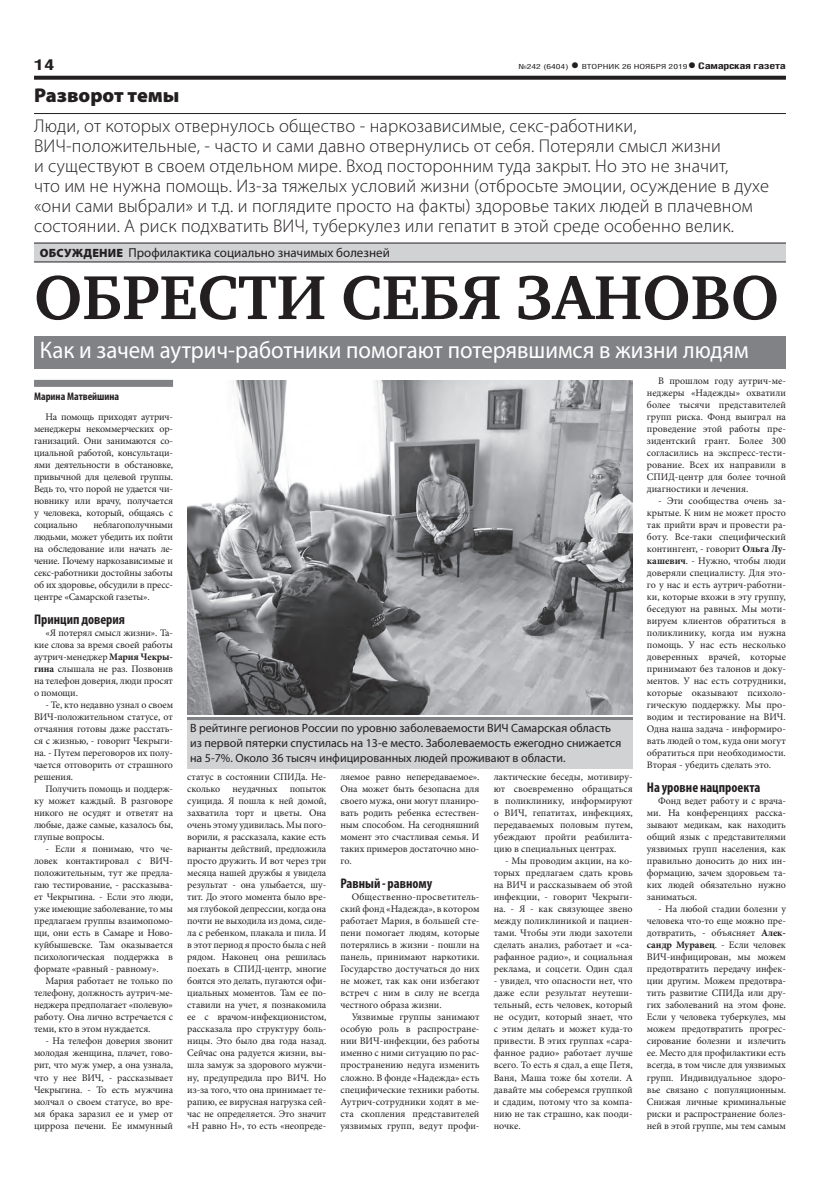
<style>
.page{position:relative;width:820px;height:1191px;background:#fff}
.page>*{position:absolute;margin:0;border:0;box-sizing:border-box;transform-origin:0 0}
.t1{font:700 63.5px "Charter C";color:#231f20}
.t2{font:24px "Myriad Pro";color:#fff;scale:.95 1}
.t3{font:900 20px "Myriad Pro";color:#231f20}
.t4{font:300 18.5px/20px "Myriad Pro";letter-spacing:.01em;color:#231f20}
.t5{font:700 15px "Helios Cond";color:#231f20;scale:1.4 1}
.t6{font:700 condensed 14px "Myriad Pro";color:#231f20}
.t7{font:13px "Myriad Pro";color:#231f20}
.t8{font:12px/15px "Myriad Pro";color:#231f20}
.t9{font:700 condensed 11px "Myriad Pro";color:#231f20}
.t10{font:10px/12px "Minion Pro";letter-spacing:-.005em;color:#231f20;text-align:justify}
.t11{font:700 9px "Helios Cond";letter-spacing:-.02em;color:#231f20;scale:1.4 1}
.t12{font:7px "Helios Cond";color:#231f20;scale:1.4 1}
.s1{font-weight:700;font-size:16px}
.s2{font-size:16px}
.s3{font-weight:900;font-size:12px}
.s4{font-weight:700}
</style>
<div class="page">
<svg style="left:180px;top:76px;width:605px;height:4px;background:#322f2f"></svg>
<img style="left:187px;top:381px;width:445px;height:333px">
<div style="left:187px;top:717px;width:445px;height:51px;background:#d1d2d4"></div>
<hr style="left:187px;top:717px;width:445px;height:3px;background:#808285">
<svg style="left:34px;top:75px;width:146px;height:5px"></svg>
<div style="left:34px;top:380px;width:139px;height:7px;background:#808285"></div>
<hr style="left:34px;top:113px;width:751px;height:1px;background:#231f20">
<div style="left:34px;top:336px;width:751px;height:33px;background:#808285"></div>
<div style="left:34px;top:243px;width:751px;height:19px;background:#d1d2d4"></div>
<hr style="left:34px;top:243px;width:751px;height:1px;background:#231f20">
<hr style="left:34px;top:262px;width:751px;height:1px;background:#231f20">
<h3 class="t5" style="left:34px;top:55px;width:16px">14</h3>
<p class="t12" style="left:518px;top:63px;width:122px">№242 (6404) <span class="s1">•</span> вторник 26 ноября 2019</p>
<p class="t11" style="left:687px;top:61px;width:72px"><span class="s2">•</span> Самарская газета</p>
<h3 class="t3" style="left:34px;top:84px;width:147px">Разворот темы</h3>
<p class="t4" style="left:34px;top:116px;width:736px">Люди, от которых отвернулось общество - наркозависимые, секс-работники, ВИЧ-положительные, - часто и сами давно отвернулись от себя. Потеряли смысл жизни<br>и существуют в своем отдельном мире. Вход посторонним туда закрыт. Но это не значит,<br>что им не нужна помощь. Из-за тяжелых условий жизни (отбросьте эмоции, осуждение в духе «они сами выбрали» и т.д. и поглядите просто на факты) здоровье таких людей в плачевном состоянии. А риск подхватить ВИЧ, туберкулез или гепатит в этой среде особенно велик.</p>
<h3 class="t7" style="left:40px;top:245px;width:351px"><span class="s3">Обсуждение</span> Профилактика социально значимых болезней</h3>
<h1 class="t1" style="left:34px;top:263px;width:741px">Обрести себя заново</h1>
<h2 class="t2" style="left:40px;top:335px;width:747px">Как и зачем аутрич-работники помогают потерявшимся в жизни людям</h2>
<p class="t9" style="left:34px;top:390px;width:87px">Марина Матвейшина</p>
<p class="t10" style="left:34px;top:411px;width:140px;text-indent:11px">На помощь приходят аутрич&shy;менеджеры некоммерческих ор&shy;ганизаций. Они занимаются со&shy;циальной работой, консультаци&shy;ями деятельности в обстановке, привычной для целевой группы.<br>Ведь то, что порой не удается чи&shy;новнику или врачу, получается у человека, который, общаясь с социально</p>
<p class="t10" style="left:34px;top:519px;width:140px;text-indent:59px">неблагополучными людьми, может убедить их пойти на обследование или начать ле&shy;чение. Почему наркозависимые и секс-работники достойны заботы об их здоровье, обсудили в пресс&shy;центре «Самарской газеты».</p>
<h3 class="t6" style="left:34px;top:611px;width:92px">Принцип доверия</h3>
<p class="t10" style="left:34px;top:627px;width:140px;text-indent:11px">«Я потерял смысл жизни». Та&shy;кие слова за время своей работы аутрич-менеджер <span class="s4">Мария Чекры&shy;гина</span> слышала не раз. Позвонив на телефон доверия, люди просят о помощи.</p>
<p class="t10" style="left:34px;top:699px;width:140px;text-indent:11px">- Те, кто недавно узнал о своем ВИЧ-положительном статусе, от отчаяния готовы даже расстать&shy;ся с жизнью, - говорит Чекрыги&shy;на. - Путем переговоров их полу&shy;чается отговорить от страшного решения.</p>
<p class="t10" style="left:34px;top:783px;width:140px;text-indent:11px">Получить помощь и поддерж&shy;ку может каждый. В разговоре никого не осудят и ответят на любые, даже самые, казалось бы, глупые вопросы.</p>
<p class="t10" style="left:34px;top:843px;width:140px;text-indent:11px">- Если я понимаю, что че&shy;ловек контактировал с ВИЧ&shy;положительным, тут же предла&shy;гаю тестирование, - рассказыва&shy;ет Чекрыгина. - Если это люди, уже имеющие заболевание, то мы предлагаем группы взаимопомо&shy;щи, они есть в Самаре и Ново&shy;куйбышевске. Там оказывается психологическая поддержка в формате «равный - равному».</p>
<p class="t10" style="left:34px;top:975px;width:140px;text-indent:11px">Мария работает не только по телефону, должность аутрич-ме&shy;неджера предполагает «полевую» работу. Она лично встречается с теми, кто в этом нуждается.</p>
<p class="t10" style="left:34px;top:1035px;width:140px;text-indent:11px">- На телефон доверия звонит молодая женщина, плачет, гово&shy;рит, что муж умер, а она узнала, что у нее ВИЧ, - рассказывает Чекрыгина. - То есть мужчина молчал о своем статусе, во вре&shy;мя брака заразил ее и умер от цирроза печени. Ее иммунный</p>
<p class="t8" style="left:190px;top:720px;width:432px">В рейтинге регионов России по уровню заболеваемости ВИЧ Самарская область из первой пятерки спустилась на 13-е место. Заболеваемость ежегодно снижается на 5-7%. Около 36 тысяч инфицированных людей проживают в области.</p>
<p class="t10" style="left:187px;top:771px;width:140px">статус в состоянии СПИДа. Не&shy;сколько неудачных попыток суицида. Я пошла к ней домой, захватила торт и цветы. Она очень этому удивилась. Мы пого&shy;ворили, я рассказала, какие есть варианты действий, предложила просто дружить. И вот через три месяца нашей дружбы я увидела результат - она улыбается, шу&shy;тит. До этого момента было вре&shy;мя глубокой депрессии, когда она почти не выходила из дома, сиде&shy;ла с ребенком, плакала и пила. И в этот период я просто была с ней рядом. Наконец она решилась поехать в СПИД-центр, многие боятся это делать, пугаются офи&shy;циальных моментов. Там ее по&shy;ставили на учет, я познакомила ее с врачом-инфекционистом, рассказала про структуру боль&shy;ницы. Это было два года назад.<br>Сейчас она радуется жизни, вы&shy;шла замуж за здорового мужчи&shy;ну, предупредила про ВИЧ. Но из-за того, что она принимает те&shy;рапию, ее вирусная нагрузка сей&shy;час не определяется. Это значит «Н равно Н», то есть «неопреде-</p>
<p class="t10" style="left:340px;top:771px;width:140px">ляемое равно непередаваемое».<br>Она может быть безопасна для своего мужа, они могут планиро&shy;вать родить ребенка естествен&shy;ным способом. На сегодняшний момент это счастливая семья. И таких примеров достаточно мно&shy;го.</p>
<h3 class="t6" style="left:340px;top:875px;width:93px">Равный - равному</h3>
<p class="t10" style="left:340px;top:891px;width:140px;text-indent:11px">Общественно-просветитель&shy;ский фонд «Надежда», в котором работает Мария, в большей сте&shy;пени помогает людям, которые потерялись в жизни - пошли на панель, принимают наркотики.<br>Государство достучаться до них не может, так как они избегают встреч с ним в силу не всегда честного образа жизни.</p>
<p class="t10" style="left:340px;top:1011px;width:140px;text-indent:11px">Уязвимые группы занимают особую роль в распростране&shy;нии ВИЧ-инфекции, без работы именно с ними ситуацию по рас&shy;пространению недуга изменить сложно. В фонде «Надежда» есть специфические техники работы.<br>Аутрич-сотрудники ходят в ме&shy;ста скопления представителей уязвимых групп, ведут профи-</p>
<p class="t10" style="left:493px;top:771px;width:140px">лактические беседы, мотивиру&shy;ют своевременно обращаться в поликлинику, информируют о ВИЧ, гепатитах, инфекциях, передаваемых половым путем, убеждают пройти реабилита&shy;цию в специальных центрах.</p>
<p class="t10" style="left:493px;top:855px;width:140px;text-indent:11px">- Мы проводим акции, на ко&shy;торых предлагаем сдать кровь на ВИЧ и рассказываем об этой инфекции, - говорит Чекрыги&shy;на. - Я - как связующее звено между поликлиникой и пациен&shy;тами. Чтобы эти люди захотели сделать анализ, работает и «са&shy;рафанное радио», и социальная реклама, и соцсети. Один сдал</p>
<p class="t10" style="left:493px;top:975px;width:140px">- увидел, что опасности нет, что даже если результат неутеши&shy;тельный, есть человек, который не осудит, который знает, что с этим делать и может куда-то привести. В этих группах «сара&shy;фанное радио» работает лучше всего. То есть я сдал, а еще Петя, Ваня, Маша тоже бы хотели. А давайте мы соберемся группкой и сдадим, потому что за компа&shy;нию не так страшно, как пооди&shy;ночке.</p>
<p class="t10" style="left:646px;top:375px;width:140px;text-indent:11px">В прошлом году аутрич-ме&shy;неджеры «Надежды» охватили более тысячи представителей групп риска. Фонд выиграл на проведение этой работы пре&shy;зидентский грант. Более 300 согласились на экспресс-тести&shy;рование. Всех их направили в СПИД-центр для более точной диагностики и лечения.</p>
<p class="t10" style="left:646px;top:495px;width:140px;text-indent:11px">- Эти сообщества очень за&shy;крытые. К ним не может просто так прийти врач и провести ра&shy;боту. Все-таки специфический контингент, - говорит <span class="s4">Ольга Лу&shy;кашевич</span>. - Нужно, чтобы люди доверяли специалисту. Для это&shy;го у нас и есть аутрич-работни&shy;ки, которые вхожи в эту группу, беседуют на равных. Мы моти&shy;вируем клиентов обратиться в поликлинику, когда им нужна помощь. У нас есть несколько доверенных врачей, которые принимают без талонов и доку&shy;ментов. У нас есть сотрудники, которые оказывают психоло&shy;гическую поддержку. Мы про&shy;водим и тестирование на ВИЧ.<br>Одна наша задача - информиро&shy;вать людей о том, куда они могут обратиться при необходимости.<br>Вторая - убедить сделать это.</p>
<h3 class="t6" style="left:646px;top:779px;width:115px">На уровне нацпроекта</h3>
<p class="t10" style="left:646px;top:795px;width:140px;text-indent:11px">Фонд ведет работу и с врача&shy;ми. На конференциях расска&shy;зывают медикам, как находить общий язык с представителями уязвимых групп населения, как правильно доносить до них ин&shy;формацию, зачем здоровьем та&shy;ких людей обязательно нужно заниматься.</p>
<p class="t10" style="left:646px;top:903px;width:140px;text-indent:11px">- На любой стадии болезни у человека что-то еще можно пре&shy;дотвратить, - объясняет <span class="s4">Алек&shy;сандр Муравец</span>. - Если человек ВИЧ-инфицирован, мы можем предотвратить передачу инфек&shy;ции другим. Можем предотвра&shy;тить развитие СПИДа или дру&shy;гих заболеваний на этом фоне.<br>Если у человека туберкулез, мы можем предотвратить прогрес&shy;сирование болезни и излечить ее. Место для профилактики есть всегда, в том числе для уязвимых групп. Индивидуальное здоро&shy;вье связано с популяционным.<br>Снижая личные криминальные риски и распространение болез&shy;ней в этой группе, мы тем самым</p>
</div>
